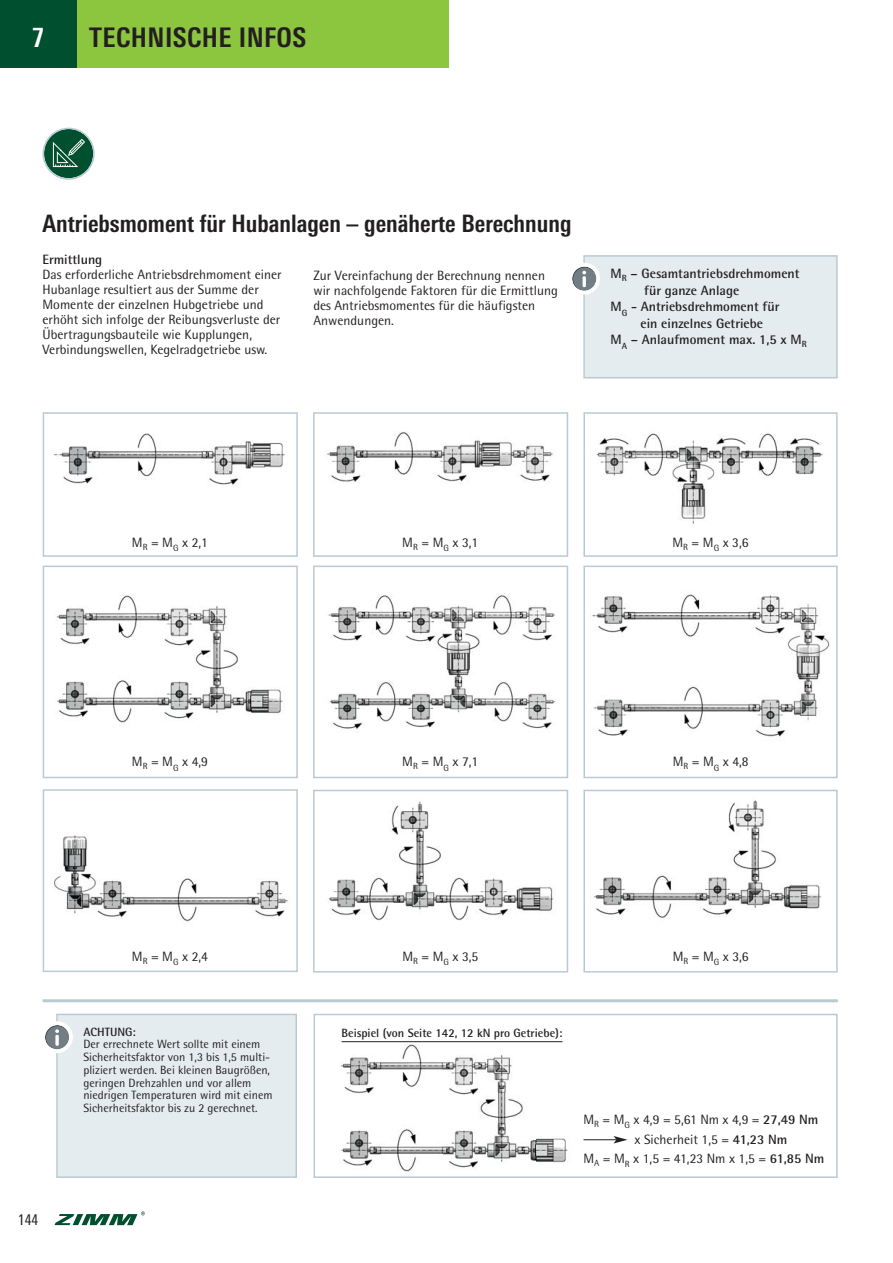
<style>
.page{position:relative;width:893px;height:1263px;background:#fff}
.page>*{position:absolute;margin:0;border:0;box-sizing:border-box;transform-origin:0 0}
.t1{font:700 condensed 27px "Linotype Univers";letter-spacing:.015em;color:#231f20}
.t2{font:700 condensed 27px "Linotype Univers";color:#fff}
.t3{font:700 condensed 24px "Linotype Univers";color:#231f20}
.t4{font:condensed 15px "Linotype Univers";color:#231f20}
.t5{font:13.5px/15px "Rotis Semi Sans";color:#231f20}
.t6{font:700 13.5px "Rotis Semi Sans";color:#231f20}
.t7{font:12px/12.8px "Rotis Semi Sans";color:#231f20}
.t8{font:700 12px "Rotis Semi Sans";color:#231f20}
.s1{font-weight:700}
</style>
<div class="page">
<div style="left:0;top:0;width:448px;height:68px;background:#8cc63f"></div>
<div style="left:0;top:0;width:77px;height:68px;background:#00502f"></div>
<svg style="left:54px;top:1211px;width:91px;height:14px"></svg>
<img style="left:53px;top:433px;width:232px;height:52px">
<div style="left:43px;top:412px;width:255px;height:145px;border:2px solid #bacad3"></div>
<img style="left:327px;top:431px;width:227px;height:51px">
<div style="left:313px;top:412px;width:255px;height:145px;border:2px solid #bacad3"></div>
<img style="left:596px;top:433px;width:227px;height:92px">
<div style="left:583px;top:412px;width:255px;height:145px;border:2px solid #bacad3"></div>
<img style="left:56px;top:595px;width:227px;height:128px">
<div style="left:43px;top:566px;width:255px;height:212px;border:2px solid #bacad3"></div>
<img style="left:328px;top:594px;width:228px;height:135px">
<div style="left:313px;top:566px;width:255px;height:212px;border:2px solid #bacad3"></div>
<img style="left:592px;top:594px;width:238px;height:143px">
<div style="left:583px;top:566px;width:255px;height:212px;border:2px solid #bacad3"></div>
<img style="left:328px;top:801px;width:226px;height:120px">
<div style="left:313px;top:790px;width:255px;height:182px;border:2px solid #bacad3"></div>
<img style="left:593px;top:800px;width:229px;height:119px">
<div style="left:583px;top:790px;width:255px;height:182px;border:2px solid #bacad3"></div>
<img style="left:54px;top:835px;width:234px;height:87px">
<div style="left:43px;top:789px;width:255px;height:183px;border:2px solid #bacad3"></div>
<div style="left:585px;top:257px;width:251px;height:120px;background:#e5ecf0"></div>
<div style="left:583px;top:255px;width:255px;height:123px;border:2px solid #bacad3"></div>
<svg style="left:572px;top:263px;width:28px;height:32px"></svg>
<div style="left:58px;top:1015px;width:237px;height:161px;background:#e5ecf0"></div>
<div style="left:56px;top:1014px;width:241px;height:164px;border:2px solid #bacad3"></div>
<svg style="left:45px;top:1021px;width:28px;height:32px"></svg>
<img style="left:340px;top:1041px;width:228px;height:131px">
<div style="left:314px;top:1014px;width:524px;height:164px;border:2px solid #bacad3"></div>
<hr style="left:342px;top:1041px;width:220px;height:1px;background:#231f20">
<hr style="left:583px;top:1139px;width:33px;height:1px;background:#231f20">
<svg style="left:614px;top:1136px;width:13px;height:7px"></svg>
<hr style="left:43px;top:999px;width:795px;height:3px;background:#bacad3">
<svg style="left:43px;top:128px;width:52px;height:52px"></svg>
<h1 class="t2" style="left:32px;top:27px;width:14px">7</h1>
<h1 class="t1" style="left:89px;top:27px;width:218px">TECHNISCHE INFOS</h1>
<h2 class="t3" style="left:43px;top:214px;width:531px">Antriebsmoment für Hubanlagen – genäherte Berechnung</h2>
<p class="t6" style="left:43px;top:252px;width:61px">Ermittlung</p>
<p class="t5" style="left:43px;top:268px;width:241px">Das erforderliche Antriebsdrehmoment einer Hubanlage resultiert aus der Summe der Momente der einzelnen Hubgetriebe und erhöht sich infolge der Reibungsverluste der Übertragungsbauteile wie Kupplungen, Verbindungswellen, Kegelradgetriebe usw.</p>
<p class="t5" style="left:313px;top:268px;width:246px">Zur Vereinfachung der Berechnung nennen wir nachfolgende Faktoren für die Ermittlung des Antriebsmomentes für die häufigsten Anwendungen.</p>
<p class="t6" style="left:610px;top:266px;width:191px">M<sub>R</sub> – Gesamtantriebsdrehmoment</p>
<p class="t6" style="left:644px;top:283px;width:97px">für ganze Anlage</p>
<p class="t6" style="left:610px;top:299px;width:170px">M<sub>G</sub> - Antriebsdrehmoment für</p>
<p class="t6" style="left:640px;top:316px;width:124px">ein einzelnes Getriebe</p>
<p class="t6" style="left:610px;top:332px;width:198px">M<sub>A</sub> – Anlaufmoment max. 1,5 x M<sub>R</sub></p>
<p class="t5" style="left:132px;top:536px;width:78px">M<sub>R</sub> = M<sub>G</sub> x 2,1</p>
<p class="t5" style="left:402px;top:536px;width:78px">M<sub>R</sub> = M<sub>G</sub> x 3,1</p>
<p class="t5" style="left:672px;top:536px;width:78px">M<sub>R</sub> = M<sub>G</sub> x 3,6</p>
<p class="t5" style="left:132px;top:755px;width:78px">M<sub>R</sub> = M<sub>G</sub> x 4,9</p>
<p class="t5" style="left:402px;top:755px;width:78px">M<sub>R</sub> = M<sub>G</sub> x 7,1</p>
<p class="t5" style="left:673px;top:755px;width:78px">M<sub>R</sub> = M<sub>G</sub> x 4,8</p>
<p class="t4" style="left:18px;top:1211px;width:22px">144</p>
<p class="t5" style="left:132px;top:949px;width:78px">M<sub>R</sub> = M<sub>G</sub> x 2,4</p>
<p class="t8" style="left:83px;top:1025px;width:54px">ACHTUNG:</p>
<p class="t7" style="left:83px;top:1039px;width:191px">Der errechnete Wert sollte mit einem Sicherheitsfaktor von 1,3 bis 1,5 multi&shy;pliziert werden. Bei kleinen Baugrößen, geringen Drehzahlen und vor allem niedrigen Temperaturen wird mit einem Sicherheitsfaktor bis zu 2 gerechnet.</p>
<p class="t5" style="left:402px;top:949px;width:78px">M<sub>R</sub> = M<sub>G</sub> x 3,5</p>
<p class="t5" style="left:673px;top:949px;width:78px">M<sub>R</sub> = M<sub>G</sub> x 3,6</p>
<p class="t8" style="left:342px;top:1026px;width:222px">Beispiel (von Seite 142, 12 kN pro Getriebe):</p>
<p class="t5" style="left:583px;top:1113px;width:236px">M<sub>R</sub> = M<sub>G</sub> x 4,9 = 5,61 Nm x 4,9 = <span class="s1">27,49 Nm</span></p>
<p class="t5" style="left:634px;top:1132px;width:154px">x Sicherheit 1,5 = <span class="s1">41,23 Nm</span></p>
<p class="t5" style="left:583px;top:1152px;width:242px">M<sub>A</sub> = M<sub>R</sub> x 1,5 = 41,23 Nm x 1,5 = <span class="s1">61,85 Nm</span></p>
</div>
